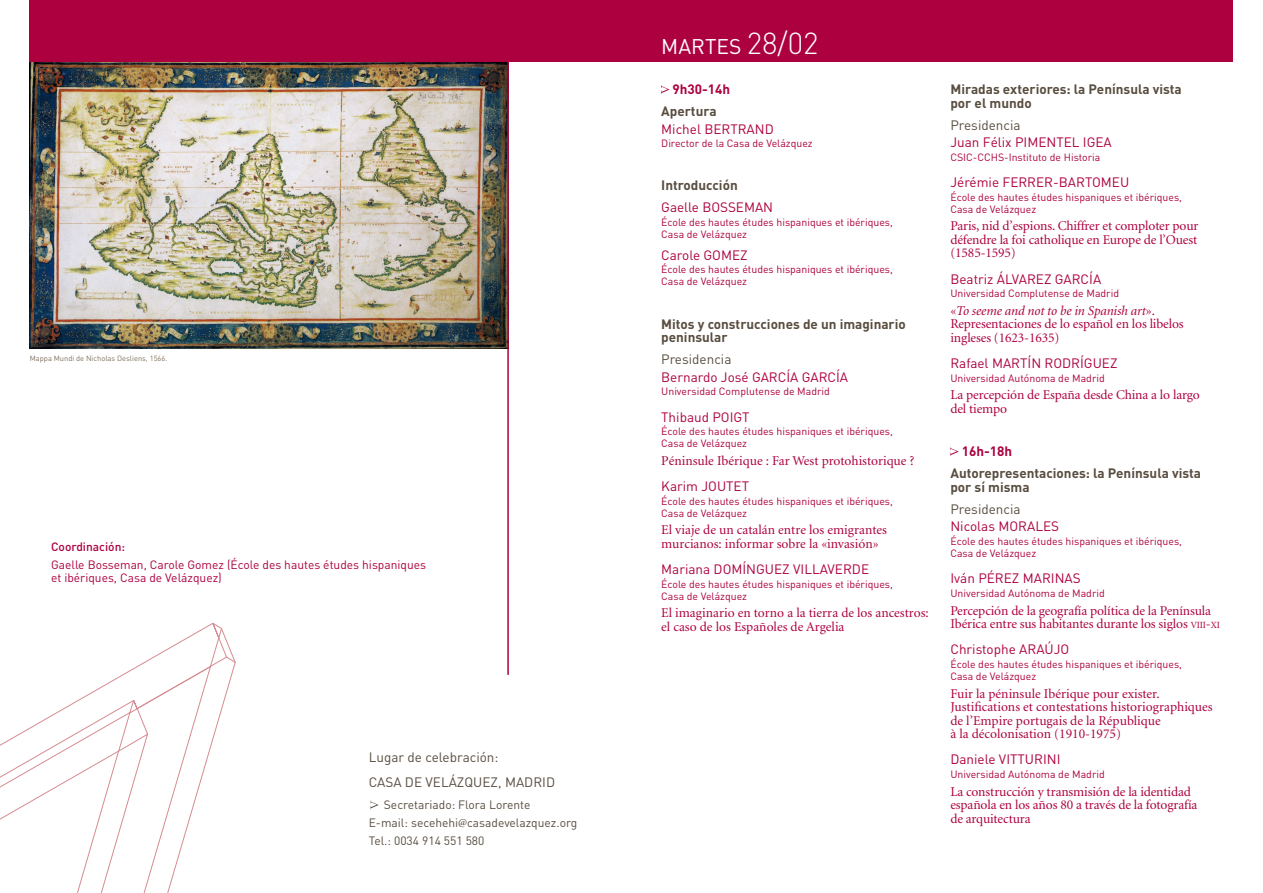
<style>
.page{position:relative;width:1263px;height:893px;background:#fff}
.page>*{position:absolute;margin:0;border:0;box-sizing:border-box;transform-origin:0 0}
.t1{font:21px "DIN";color:#fff}
.t2{font:13.5px/13.5px "Minion LT";letter-spacing:-.005em;color:#ad003f}
.t3{font:13.5px "DIN";color:#ad003f}
.t4{font:700 13.5px/13.5px "DIN";color:#584d3f}
.t5{font:13.5px/24.8px "DIN";color:#584d3f}
.t6{font:700 13.5px "DIN";color:#ad003f}
.t7{font:12px/13.5px "DIN";color:#ad003f}
.t8{font:12px/17.7px "DIN";color:#584d3f}
.t9{font:500 12px "DIN";color:#ad003f}
.t10{font:10.5px/12px "DIN";color:#ad003f}
.t11{font:7.5px "DIN";color:#81725f}
.s1{font-family:"Minion LT"}
.s2{font-weight:300;font-size:30px}
.s3{font-style:italic}
.s4{font-size:9.45px}
</style>
<div class="page">
<img style="left:30px;top:62px;width:477px;height:287px">
<svg style="left:155px;top:628px;width:78px;height:28px"></svg>
<svg style="left:0;top:656px;width:236px;height:237px"></svg>
<div style="left:30px;top:0;width:1203px;height:62px;background:#ad003f"></div>
<hr style="left:507px;top:46px;width:2px;height:629px;background:#ad003f">
<svg style="left:661px;top:85px;width:8px;height:9px"></svg>
<svg style="left:950px;top:447px;width:8px;height:9px"></svg>
<svg style="left:371px;top:801px;width:7px;height:8px"></svg>
<p class="t11" style="left:30px;top:354px;width:139px">Mappa Mundi de Nicholas Desliens, 1566.</p>
<p class="t9" style="left:51px;top:539px;width:76px">Coordinación:</p>
<p class="t7" style="left:51px;top:557px;width:377px">Gaelle Bosseman, Carole Gomez (École des hautes études hispaniques et ibériques, Casa de Velázquez)</p>
<p class="t5" style="left:369px;top:744px;width:131px">Lugar de celebración:<br>Casa</p>
<p class="t5" style="left:405px;top:769px;width:53px">de Ve lázquez</p>
<p class="t5" style="left:498px;top:769px;width:51px">, Madrid</p>
<p class="t8" style="left:369px;top:796px;width:210px;text-indent:15px">Secretariado: Flora Lorente<br>E-mail: secehehi<span class="s1">@</span>casadevelazquez.org<br>Tel.: 0034 914 551 580</p>
<h1 class="t1" style="left:661px;top:33px;width:159px">MARTES <span class="s2">28/02</span></h1>
<p class="t6" style="left:672px;top:80px;width:59px">9h30-14h</p>
<p class="t4" style="left:661px;top:104px;width:57px">Apertura</p>
<p class="t3" style="left:661px;top:121px;width:114px">Michel BERTRAND</p>
<p class="t10" style="left:661px;top:137px;width:153px">Director de la Casa de Velázquez</p>
<p class="t4" style="left:661px;top:178px;width:78px">Introducción</p>
<p class="t3" style="left:661px;top:199px;width:113px">Gaelle BOSSEMAN</p>
<p class="t10" style="left:661px;top:216px;width:233px">École des hautes études hispaniques et ibériques,<br>Casa de Velázquez</p>
<p class="t3" style="left:661px;top:246px;width:88px">Carole GOMEZ</p>
<p class="t10" style="left:661px;top:263px;width:233px">École des hautes études hispaniques et ibériques,<br>Casa de Velázquez</p>
<p class="t4" style="left:661px;top:316px;width:246px">Mitos y construcciones de un imaginario peninsular</p>
<p class="t5" style="left:661px;top:347px;width:72px">Presidencia</p>
<p class="t3" style="left:661px;top:368px;width:188px">Bernardo José GARCÍA GARCÍA</p>
<p class="t10" style="left:661px;top:385px;width:170px">Universidad Complutense de Madrid</p>
<p class="t3" style="left:661px;top:408px;width:90px">Thibaud POIGT</p>
<p class="t10" style="left:661px;top:425px;width:233px">École des hautes études hispaniques et ibériques,<br>Casa de Velázquez</p>
<p class="t2" style="left:661px;top:454px;width:255px">Péninsule Ibérique : Far West protohistorique ?</p>
<p class="t3" style="left:661px;top:478px;width:89px">Karim JOUTET</p>
<p class="t10" style="left:661px;top:495px;width:233px">École des hautes études hispaniques et ibériques,<br>Casa de Velázquez</p>
<p class="t2" style="left:661px;top:524px;width:227px">El viaje de un catalán entre los emigrantes murcianos: informar sobre la «invasión»</p>
<p class="t3" style="left:661px;top:561px;width:209px">Mariana DOMÍNGUEZ VILLAVERDE</p>
<p class="t10" style="left:661px;top:578px;width:233px">École des hautes études hispaniques et ibériques,<br>Casa de Velázquez</p>
<p class="t2" style="left:661px;top:607px;width:269px">El imaginario en torno a la tierra de los ancestros: el caso de los Españoles de Argelia</p>
<p class="t4" style="left:950px;top:82px;width:233px">Miradas exteriores: la Península vista por el mundo</p>
<p class="t5" style="left:950px;top:112px;width:72px">Presidencia</p>
<p class="t3" style="left:950px;top:134px;width:163px">Juan Félix PIMENTEL IGEA</p>
<p class="t10" style="left:950px;top:151px;width:151px">CSIC-CCHS-Instituto de Historia</p>
<p class="t3" style="left:950px;top:174px;width:180px">Jérémie FERRER-BARTOMEU</p>
<p class="t10" style="left:950px;top:191px;width:233px">École des hautes études hispaniques et ibériques,<br>Casa de Velázquez</p>
<p class="t2" style="left:950px;top:220px;width:250px;text-align:justify">Paris, nid d’espions. Chiffrer et comploter pour défendre la foi catholique en Europe de l’Ouest (1585-1595)</p>
<p class="t3" style="left:950px;top:270px;width:152px">Beatriz ÁLVAR EZ GARCÍA</p>
<p class="t10" style="left:950px;top:287px;width:170px">Universidad Complutense de Madrid</p>
<p class="t2" style="left:950px;top:304px;width:235px">«<span class="s3">To seeme and not to be in Spanish art</span>».<br>Representaciones de lo español en los libelos ingleses (1623-1635)</p>
<p class="t3" style="left:950px;top:355px;width:169px">Rafael MARTÍN RODRÍGUEZ</p>
<p class="t10" style="left:950px;top:372px;width:156px">Universidad Autónoma de Madrid</p>
<p class="t2" style="left:950px;top:389px;width:251px">La percepción de España desde China a lo largo del tiempo</p>
<p class="t6" style="left:962px;top:442px;width:52px">16h-18h</p>
<p class="t4" style="left:950px;top:466px;width:252px">Autorepresentaciones: la Península vista por sí misma</p>
<p class="t5" style="left:950px;top:496px;width:72px">Presidencia</p>
<p class="t3" style="left:950px;top:518px;width:110px">Nicolas MORALES</p>
<p class="t10" style="left:950px;top:535px;width:233px">École des hautes études hispaniques et ibériques,<br>Casa de Velázquez</p>
<p class="t3" style="left:950px;top:570px;width:132px">Iván PÉR EZ MAR INAS</p>
<p class="t10" style="left:950px;top:587px;width:156px">Universidad Autónoma de Madrid</p>
<p class="t2" style="left:950px;top:604px;width:271px">Percepción de la geografía política de la Península<br>Ibérica entre sus habitantes durante los siglos <span class="s4">viii</span>-<span class="s4">xi</span></p>
<p class="t3" style="left:950px;top:641px;width:120px">Christophe ARAÚJO</p>
<p class="t10" style="left:950px;top:658px;width:233px">École des hautes études hispaniques et ibériques,<br>Casa de Velázquez</p>
<p class="t2" style="left:950px;top:687px;width:264px">Fuir la péninsule Ibérique pour exister.<br>Justifications et contestations historiographiques de l’Empire portugais de la République<br>à la décolonisation (1910-1975)</p>
<p class="t3" style="left:950px;top:751px;width:112px">Daniele VITTURINI</p>
<p class="t10" style="left:950px;top:768px;width:156px">Universidad Autónoma de Madrid</p>
<p class="t2" style="left:950px;top:785px;width:248px">La construcción y transmisión de la identidad española en los años 80 a través de la fotografía de arquitectura</p>
</div>
